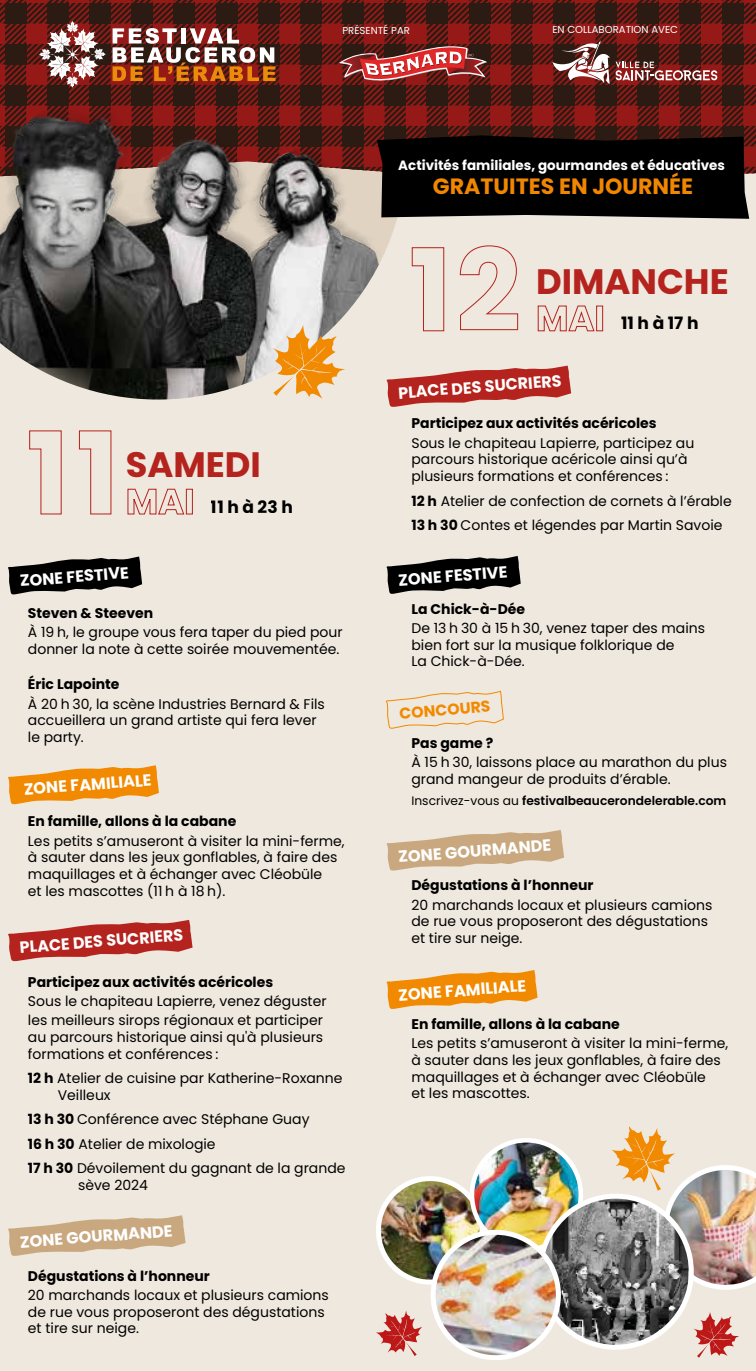
<style>
.page{position:relative;width:756px;height:1371px;background:#fff}
.page>*{position:absolute;margin:0;border:0;box-sizing:border-box;transform-origin:0 0}
.t1{font:700 35.35px "Poppins";color:#b4231d}
.t2{font:700 22.22px "Poppins";color:#f18600}
.t3{font:700 16.97px "Poppins";color:#000}
.t4{font:700 16.1px "Poppins";color:#fff}
.t5{font:700 15.58px "Poppins";color:#f18a00}
.t6{font:14px/16.8px "Poppins";color:#000}
.t7{font:700 14px "Poppins";color:#000}
.t8{font:700 13.47px "Poppins";color:#fff}
.t9{font:600 12.25px "Poppins";color:#000}
.t10{font:10.15px "Poppins";color:#fff}
.s1{font-weight:700}
.s2{font-weight:400}
</style>
<div class="page">
<div style="left:0;top:0;width:756px;height:1370px;background:#efe8de"></div>
<svg style="left:411px;top:245px;width:108px;height:87px"></svg>
<svg style="left:537px;top:305px;width:58px;height:27px"></svg>
<div style="left:596px;top:305px;width:7px;height:26px;border:1px solid #b4231d"></div>
<svg style="left:386px;top:970px;width:152px;height:39px"></svg>
<svg style="left:386px;top:556px;width:135px;height:38px"></svg>
<svg style="left:386px;top:690px;width:118px;height:38px"></svg>
<svg style="left:388px;top:365px;width:183px;height:42px"></svg>
<svg style="left:387px;top:830px;width:177px;height:40px"></svg>
<svg style="left:29px;top:430px;width:33px;height:85px"></svg>
<svg style="left:78px;top:430px;width:34px;height:85px"></svg>
<svg style="left:127px;top:488px;width:58px;height:27px"></svg>
<div style="left:186px;top:488px;width:7px;height:26px;border:1px solid #b4231d"></div>
<svg style="left:8px;top:556px;width:134px;height:39px"></svg>
<svg style="left:8px;top:919px;width:185px;height:42px"></svg>
<svg style="left:8px;top:1215px;width:178px;height:40px"></svg>
<svg style="left:376px;top:1310px;width:46px;height:45px"></svg>
<img style="left:612px;top:1126px;width:144px;height:163px">
<svg style="left:693px;top:1312px;width:46px;height:45px"></svg>
<img style="left:378px;top:1178px;width:104px;height:103px;border-radius:52px">
<div style="left:376px;top:1175px;width:108px;height:109px;border:5px solid #fff;border-radius:50%"></div>
<img style="left:472px;top:1140px;width:109px;height:109px;border-radius:54px">
<div style="left:470px;top:1137px;width:113px;height:114px;border:5px solid #fff;border-radius:50%"></div>
<svg style="left:8px;top:765px;width:151px;height:39px"></svg>
<img style="left:543px;top:1196px;width:145px;height:151px">
<div style="left:538px;top:1193px;width:156px;height:156px;border:5px solid #fff;border-radius:50%"></div>
<img style="left:433px;top:1232px;width:125px;height:125px;border-radius:63px">
<div style="left:431px;top:1229px;width:130px;height:130px;border:5px solid #fff;border-radius:50%"></div>
<img style="left:0;top:219px;width:406px;height:180px">
<svg style="left:273px;top:325px;width:72px;height:74px"></svg>
<svg style="left:0;top:0;width:756px;height:219px;background:#5b302b"></svg>
<p class="t10" style="left:342px;top:24px;width:69px">PRÉSENTÉ PAR</p>
<p class="t10" style="left:552px;top:24px;width:127px">EN COLLABORATION AVEC</p>
<p class="t8" style="left:398px;top:157px;width:328px">Activités familiales, gourmandes et éducatives</p>
<h2 class="t2" style="left:433px;top:173px;width:262px">GRATUITES EN JOURNÉE</h2>
<h1 class="t1" style="left:536px;top:261px;width:194px">DIMANCHE</h1>
<p class="t3" style="left:621px;top:313px;width:79px">11 h à 17 h</p>
<h1 class="t1" style="left:126px;top:444px;width:137px">SAMEDI</h1>
<p class="t3" style="left:211px;top:497px;width:83px">11 h à 23 h</p>
<p class="t4" style="left:19px;top:571px;width:111px;rotate:-4deg">ZONE FESTIVE</p>
<p class="t7" style="left:28px;top:604px;width:127px">Steven &amp; Steeven</p>
<p class="t6" style="left:28px;top:623px;width:316px">À 19 h, le groupe vous fera taper du pied pour donner la note à cette soirée mouvementée.</p>
<p class="t7" style="left:28px;top:676px;width:93px">Éric Lapointe</p>
<p class="t6" style="left:28px;top:695px;width:298px">À 20 h 30, la scène Industries Bernard &amp; Fils accueillera un grand artiste qui fera lever le party.</p>
<p class="t4" style="left:23px;top:779px;width:129px;rotate:-4deg">ZONE FAMILIALE</p>
<p class="t7" style="left:28px;top:813px;width:210px">En famille, allons à la cabane</p>
<p class="t6" style="left:28px;top:832px;width:318px">Les petits s’amuseront à visiter la mini-ferme, à sauter dans les jeux gonflables, à faire des maquillages et à échanger avec Cléobüle<br>et les mascottes (11 h à 18 h).</p>
<p class="t4" style="left:19px;top:937px;width:165px;rotate:-4deg">PLACE DES SUCRIERS</p>
<p class="t7" style="left:28px;top:973px;width:247px">Participez aux activités acéricoles</p>
<p class="t6" style="left:28px;top:991px;width:300px;line-height:19.2px">Sous le chapiteau Lapierre, venez déguster les meilleurs sirops régionaux et participer</p>
<p class="t6" style="left:28px;top:1028px;width:297px">au parcours historique ainsi qu'à plusieurs formations et conférences :</p>
<p class="t6" style="left:58px;top:1069px;width:286px;text-indent:-30px"><span class="s1">12 h</span> Atelier de cuisine par Katherine-Roxanne<br>Veilleux</p>
<p class="t6" style="left:28px;top:1107px;width:319px;line-height:24.5px"><span class="s1">13 h 30</span> Conférence avec Stéphane Guay<br><span class="s1">16 h 30</span> Atelier de mixologie<br><span class="s1">17 h 30</span> Dévoilement du gagnant de la grande</p>
<p class="t6" style="left:78px;top:1176px;width:71px">sève 2024</p>
<p class="t4" style="left:19px;top:1232px;width:155px;rotate:-4deg">ZONE GOURMANDE</p>
<p class="t7" style="left:28px;top:1267px;width:183px">Dégustations à l’honneur</p>
<p class="t6" style="left:28px;top:1286px;width:302px">20 marchands locaux et plusieurs camions de rue vous proposeront des dégustations et tire sur neige.</p>
<p class="t4" style="left:398px;top:383px;width:165px;rotate:-4deg">PLACE DES SUCRIERS</p>
<p class="t7" style="left:411px;top:415px;width:247px">Participez aux activités acéricoles</p>
<p class="t6" style="left:411px;top:434px;width:284px">Sous le chapiteau Lapierre, participez au parcours historique acéricole ainsi qu’à plusieurs formations et conférences :</p>
<p class="t6" style="left:411px;top:488px;width:322px;line-height:24.5px"><span class="s1">12 h</span> Atelier de confection de cornets à l’érable<br><span class="s1">13 h 30</span> Contes et légendes par Martin Savoie</p>
<p class="t4" style="left:398px;top:570px;width:111px;rotate:-4deg">ZONE FESTIVE</p>
<p class="t7" style="left:411px;top:600px;width:115px">La Chick-à-Dée</p>
<p class="t6" style="left:411px;top:619px;width:295px">De 13 h 30 à 15 h 30, venez taper des mains bien fort sur la musique folklorique de<br>La Chick-à-Dée.</p>
<p class="t5" style="left:399px;top:703px;width:93px;rotate:-4deg">CONCOURS</p>
<p class="t7" style="left:411px;top:734px;width:83px">Pas game ?</p>
<p class="t6" style="left:411px;top:754px;width:317px">À 15 h 30, laissons place au marathon du plus grand mangeur de produits d’érable.</p>
<p class="t9" style="left:411px;top:793px;width:316px"><span class="s2">Inscrivez-vous au</span> festivalbeaucerondelerable.com</p>
<p class="t4" style="left:398px;top:847px;width:155px;rotate:-4deg">ZONE GOURMANDE</p>
<p class="t7" style="left:411px;top:877px;width:183px">Dégustations à l’honneur</p>
<p class="t6" style="left:411px;top:896px;width:302px">20 marchands locaux et plusieurs camions de rue vous proposeront des dégustations et tire sur neige.</p>
<p class="t4" style="left:398px;top:985px;width:129px;rotate:-4deg">ZONE FAMILIALE</p>
<p class="t7" style="left:411px;top:1015px;width:210px">En famille, allons à la cabane</p>
<p class="t6" style="left:411px;top:1034px;width:318px">Les petits s’amuseront à visiter la mini-ferme, à sauter dans les jeux gonflables, à faire des maquillages et à échanger avec Cléobüle<br>et les mascottes.</p>
</div>
